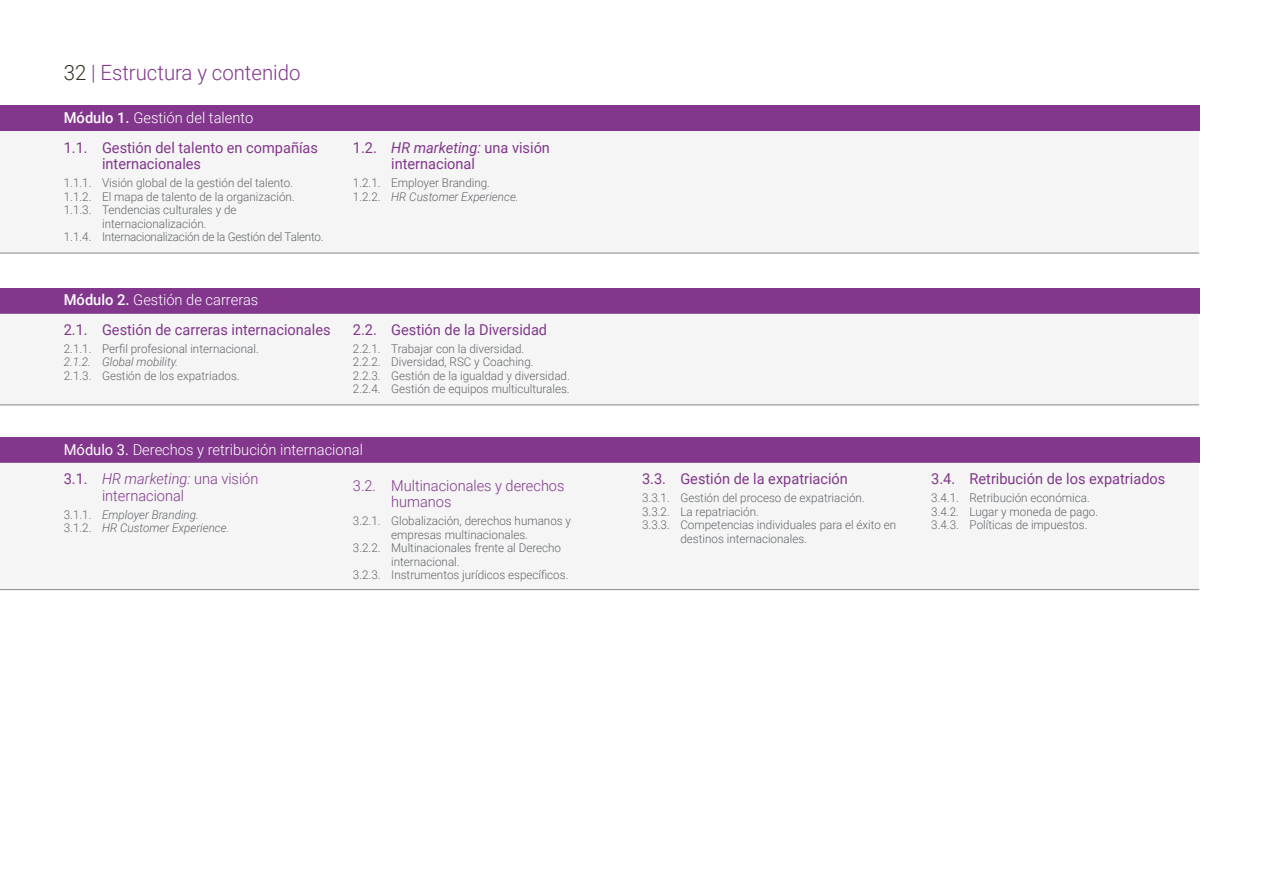
<style>
.page{position:relative;width:1263px;height:893px;background:#fff}
.page>*{position:absolute;margin:0;border:0;box-sizing:border-box;transform-origin:0 0}
.t1{font:300 21px "Roboto";color:#82368c}
.t2{font:15px/16.5px "Roboto";color:#82368c}
.t3{font:300 15px "Roboto";color:#fff}
.t4{font:300 15px/16.5px "Roboto";color:#82368c}
.t5{font:300 12px/13.5px "Roboto";color:#61646a}
.t6{font:italic 300 12px/13.5px "Roboto";color:#61646a}
.t7{font:300 12px "Roboto";letter-spacing:-.02em;color:#61646a}
.s1{color:#312e20}
.s2{font-weight:500}
.s3{font-style:italic}
.s4{font-weight:400}
.s5{font-style:normal}
</style>
<div class="page">
<div style="left:0;top:105px;width:1199px;height:26px;background:#82368c"></div>
<div style="left:0;top:288px;width:1199px;height:25px;background:#82368c"></div>
<div style="left:0;top:437px;width:1199px;height:25px;background:#82368c"></div>
<div style="left:0;top:131px;width:1199px;height:122px;background:#f4f5f4"></div>
<div style="left:0;top:313px;width:1199px;height:92px;background:#f4f5f4"></div>
<div style="left:0;top:462px;width:1199px;height:128px;background:#f4f5f4"></div>
<hr style="left:0;top:253px;width:1199px;height:1px;background:#878a8e">
<hr style="left:0;top:405px;width:1199px;height:1px;background:#878a8e">
<hr style="left:0;top:589px;width:1199px;height:1px;background:#878a8e">
<h1 class="t1" style="left:64px;top:57px;width:238px"><span class="s1">32</span> | Estructura y contenido</h1>
<p class="t3" style="left:64px;top:107px;width:191px"><span class="s2">Módulo 1.</span> Gestión del talento</p>
<p class="t2" style="left:102px;top:139px;width:218px;text-indent:-38px">1.1. Gestión del talento en compañías internacionales</p>
<p class="t5" style="left:64px;top:176px;width:231px">1.1.1. Visión global de la gestión del talento.</p>
<p class="t5" style="left:64px;top:189px;width:232px">1.1.2. El mapa de talento de la organización.</p>
<p class="t5" style="left:64px;top:203px;width:174px">1.1.3. Tendencias culturales y de</p>
<p class="t5" style="left:102px;top:216px;width:106px">internacionalización.</p>
<p class="t7" style="left:64px;top:228px;width:261px">1.1.4. Internacionalización de la Gestión del Talento.</p>
<p class="t3" style="left:64px;top:290px;width:196px"><span class="s2">Módulo 2.</span> Gestión de carreras</p>
<p class="t2" style="left:64px;top:321px;width:268px">2.1. Gestión de carreras internacionales</p>
<p class="t5" style="left:64px;top:341px;width:196px">2.1.1. Perfil profesional internacional.</p>
<p class="t6" style="left:64px;top:355px;width:116px">2.1.2. Global mobility.</p>
<p class="t5" style="left:64px;top:368px;width:177px">2.1.3. Gestión de los expatriados.</p>
<p class="t2" style="left:391px;top:139px;width:160px;text-indent:-38px">1.2. <span class="s3">HR marketing:</span> una visión internacional</p>
<p class="t5" style="left:353px;top:176px;width:167px">1.2.1. Employer Branding.<br>1.2.2. <span class="s3">HR Customer Experience.</span></p>
<p class="t2" style="left:353px;top:321px;width:196px">2.2. Gestión de la Diversidad</p>
<p class="t5" style="left:353px;top:341px;width:218px">2.2.1. Trabajar con la diversidad.<br>2.2.2. Diversidad, RSC y Coaching.<br>2.2.3. Gestión de la igualdad y diversidad.<br>2.2.4. Gestión de equipos multiculturales.</p>
<p class="t3" style="left:64px;top:439px;width:301px"><span class="s4">Módulo 3.</span> Derechos y retribución internacional</p>
<p class="t4" style="left:102px;top:470px;width:158px;text-indent:-38px"><span class="s4">3.1.</span> <span class="s3">HR marketing:</span> una visión internacional</p>
<p class="t6" style="left:64px;top:507px;width:167px"><span class="s5">3.1.1.</span> Employer Branding.<br><span class="s5">3.1.2.</span> HR Customer Experience.</p>
<p class="t4" style="left:391px;top:477px;width:175px;text-indent:-38px">3.2. Multinacionales y derechos humanos</p>
<p class="t5" style="left:353px;top:514px;width:220px">3.2.1. Globalización, derechos humanos y</p>
<p class="t5" style="left:391px;top:527px;width:138px">empresas multinacionales.</p>
<p class="t5" style="left:353px;top:541px;width:210px">3.2.2. Multinacionales frente al Derecho</p>
<p class="t5" style="left:391px;top:554px;width:70px">internacional.</p>
<p class="t5" style="left:353px;top:568px;width:217px">3.2.3. Instrumentos jurídicos específicos.</p>
<p class="t2" style="left:642px;top:470px;width:207px">3.3. Gestión de la expatriación</p>
<p class="t5" style="left:642px;top:491px;width:224px">3.3.1. Gestión del proceso de expatriación.</p>
<p class="t5" style="left:642px;top:504px;width:118px">3.3.2. La repatriación.</p>
<p class="t5" style="left:642px;top:518px;width:256px">3.3.3. Competencias individuales para el éxito en</p>
<p class="t5" style="left:680px;top:531px;width:128px">destinos internacionales.</p>
<p class="t2" style="left:931px;top:470px;width:236px">3.4. Retribución de los expatriados</p>
<p class="t5" style="left:931px;top:491px;width:168px">3.4.1. Retribución económica.<br>3.4.2. Lugar y moneda de pago.<br>3.4.3. Políticas de impuestos.</p>
</div>
